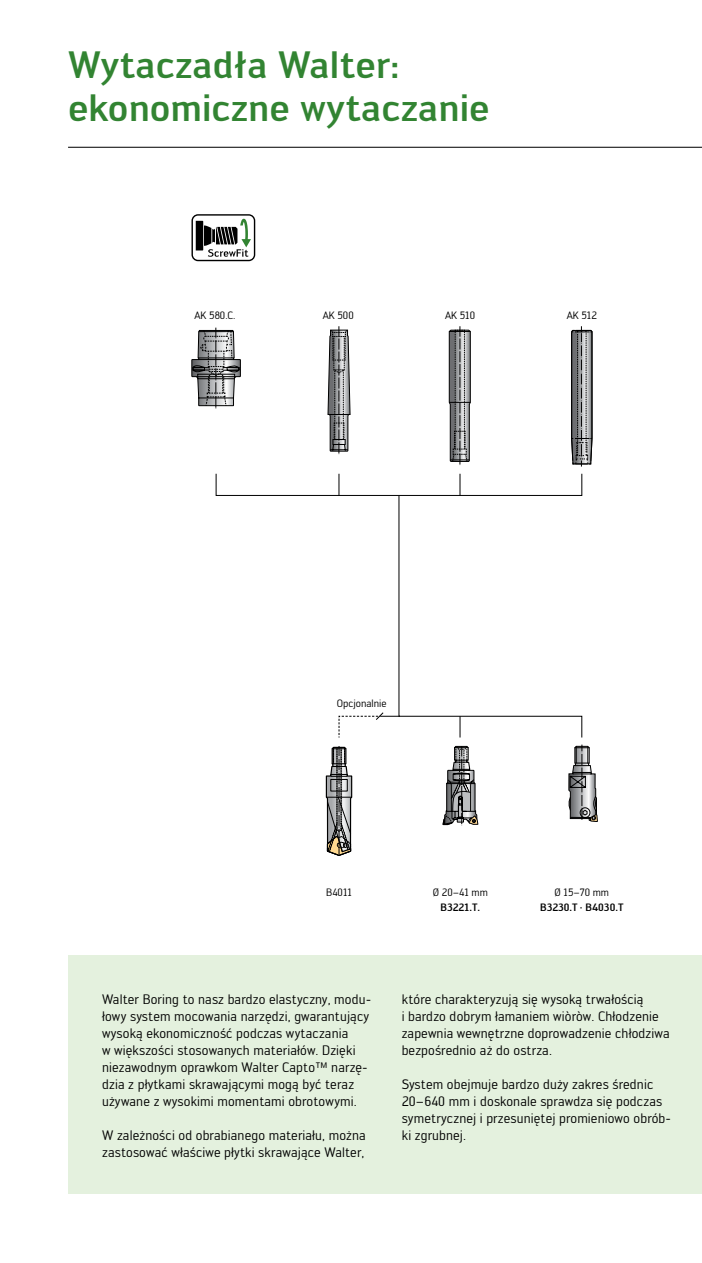
<style>
.page{position:relative;width:702px;height:1263px;background:#fff}
.page>*{position:absolute;margin:0;border:0;box-sizing:border-box;transform-origin:0 0}
.t1{font:500 37.5px/43.5px "Walter PRO";color:#328432}
.t2{font:13.5px/17px "Walter PRO";letter-spacing:.01em;color:#000}
.t3{font:10.5px "Walter PRO";color:#000}
.t4{font:500 10.5px "Walter PRO";color:#000}
</style>
<div class="page">
<div style="left:68px;top:955px;width:634px;height:238px;background:#e4f1de"></div>
<hr style="left:68px;top:147px;width:634px;height:1px;background:#000">
<svg style="left:191px;top:214px;width:64px;height:47px"></svg>
<svg style="left:442px;top:746px;width:36px;height:80px"></svg>
<svg style="left:400px;top:715px;width:182px;height:23px"></svg>
<svg style="left:448px;top:326px;width:23px;height:139px;background:#8b8c8d"></svg>
<svg style="left:571px;top:326px;width:21px;height:141px;background:#828384"></svg>
<svg style="left:191px;top:328px;width:50px;height:81px"></svg>
<div style="left:216px;top:473px;width:366px;height:23px;border:1px solid #000"></div>
<svg style="left:459px;top:474px;width:1px;height:22px"></svg>
<svg style="left:325px;top:146px;width:75px;height:710px"></svg>
<svg style="left:568px;top:745px;width:30px;height:77px"></svg>
<svg style="left:459px;top:716px;width:1px;height:21px"></svg>
<h1 class="t1" style="left:68px;top:42px;width:423px">Wytaczadła Walter: ekonomiczne wytaczanie</h1>
<p class="t3" style="left:194px;top:308px;width:43px">AK 580.C.</p>
<p class="t3" style="left:323px;top:308px;width:32px">AK 500</p>
<p class="t3" style="left:445px;top:308px;width:32px">AK 510</p>
<p class="t3" style="left:566px;top:308px;width:32px">AK 512</p>
<p class="t3" style="left:337px;top:697px;width:51px">Opcjonalnie</p>
<p class="t3" style="left:326px;top:885px;width:27px">B4011</p>
<p class="t3" style="left:433px;top:885px;width:56px">Ø 20–41 mm</p>
<p class="t4" style="left:440px;top:900px;width:41px">B3221.T.</p>
<p class="t3" style="left:554px;top:885px;width:56px">Ø 15–70 mm</p>
<p class="t4" style="left:540px;top:900px;width:85px">B3230.T · B4030.T</p>
<p class="t2" style="left:102px;top:990px;width:271px">Walter Boring to nasz bardzo elastyczny, modu&shy;łowy system mocowania narzędzi, gwarantujący wysoką ekonomiczność podczas wytaczania<br>w większości stosowanych materiałów. Dzięki niezawodnym oprawkom Walter Capto™ narzę&shy;dzia z płytkami skrawającymi mogą być teraz używane z wysokimi momentami obrotowymi.</p>
<p class="t2" style="left:102px;top:1126px;width:265px">W zależności od obrabianego materiału, można zastosować właściwe płytki skrawające Walter,</p>
<p class="t2" style="left:401px;top:990px;width:269px">które charakteryzują się wysoką trwałością<br>i bardzo dobrym łamaniem wiòròw. Chłodzenie zapewnia wewnętrzne doprowadzenie chłodziwa bezpośrednio aż do ostrza.</p>
<p class="t2" style="left:401px;top:1075px;width:271px">System obejmuje bardzo duży zakres średnic 20–640 mm i doskonale sprawdza się podczas symetrycznej i przesuniętej promieniowo obrób&shy;ki zgrubnej.</p>
</div>
